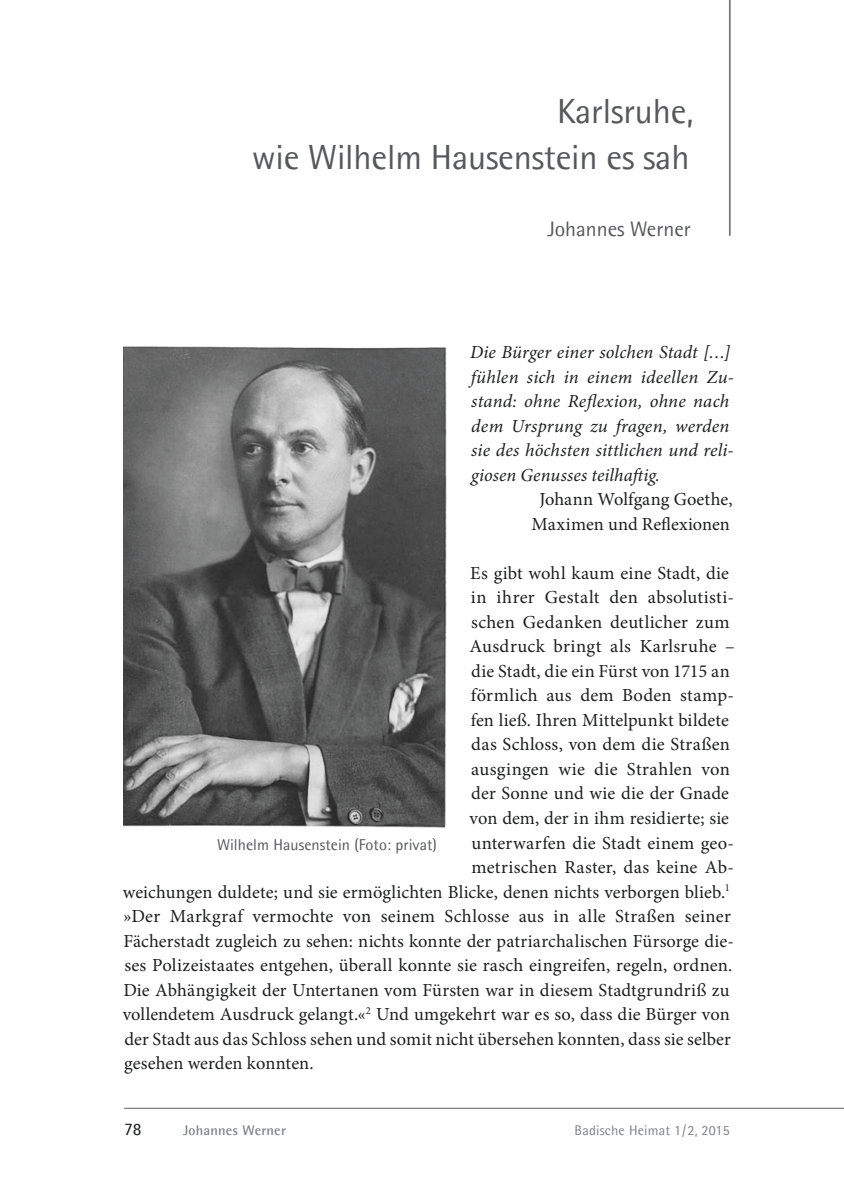
<style>
.page{position:relative;width:844px;height:1191px;background:#fff}
.page>*{position:absolute;margin:0;border:0;box-sizing:border-box;transform-origin:0 0}
.t1{font:35px/45.5px "Agfa Rotis Semisans";letter-spacing:-.005em;color:#57585a;text-align:right}
.t2{font:21px "Agfa Rotis Semisans";color:#57585a}
.t3{font:18.38px "Minion Pro";letter-spacing:.005em;color:#1d1e1f}
.t4{font:italic 18.38px "Minion Pro";letter-spacing:.01em;color:#1d1e1f}
.t5{font:17.5px "Agfa Rotis Semisans";color:#1d1e1f}
.t6{font:15.75px "Agfa Rotis Semisans";letter-spacing:.005em;color:#57585a}
.t7{font:14px "Agfa Rotis Semisans";letter-spacing:.015em;color:#808285}
.t8{font:700 14px "Agfa Rotis Semisans";letter-spacing:.015em;color:#808285}
</style>
<div class="page">
<hr style="left:124px;top:1108px;width:719px;height:1px;background:#636366">
<hr style="left:728px;top:0;width:2px;height:236px;background:#757679">
<img style="left:123px;top:346px;width:323px;height:481px">
<p class="t1" style="left:252px;top:88px;width:443px">Karlsruhe,<br>wie Wilhelm Hausenstein es sah</p>
<p class="t2" style="left:547px;top:216px;width:145px">Johannes Werner</p>
<p class="t4" style="left:470px;top:345px;width:262px">Die Bürger einer solchen Stadt […]</p>
<p class="t4" style="left:470px;top:369px;width:264px">fühlen sich in einem ideellen Zu-</p>
<p class="t4" style="left:471px;top:394px;width:259px">stand: ohne Reflexion, ohne nach</p>
<p class="t4" style="left:471px;top:418px;width:259px">dem Ursprung zu fragen, werden</p>
<p class="t4" style="left:471px;top:443px;width:264px">sie des höchsten sittlichen und reli-</p>
<p class="t4" style="left:471px;top:467px;width:190px">giosen Genusses teilhaftig.</p>
<p class="t3" style="left:539px;top:492px;width:195px">Johann Wolfgang Goethe,</p>
<p class="t3" style="left:531px;top:516px;width:200px">Maximen und Reflexionen</p>
<p class="t3" style="left:470px;top:565px;width:260px">Es gibt wohl kaum eine Stadt, die</p>
<p class="t3" style="left:470px;top:590px;width:265px">in ihrer Gestalt den absolutisti-</p>
<p class="t3" style="left:471px;top:614px;width:260px">schen Gedanken deutlicher zum</p>
<p class="t3" style="left:469px;top:639px;width:267px">Ausdruck bringt als Karlsruhe –</p>
<p class="t3" style="left:471px;top:663px;width:260px">die Stadt, die ein Fürst von 1715 an</p>
<p class="t3" style="left:470px;top:688px;width:265px">förmlich aus dem Boden stamp-</p>
<p class="t3" style="left:470px;top:712px;width:260px">fen ließ. Ihren Mittelpunkt bildete</p>
<p class="t3" style="left:471px;top:737px;width:260px">das Schloss, von dem die Straßen</p>
<p class="t3" style="left:471px;top:761px;width:260px">ausgingen wie die Strahlen von</p>
<p class="t3" style="left:471px;top:786px;width:259px">der Sonne und wie die der Gnade</p>
<p class="t3" style="left:469px;top:810px;width:261px">von dem, der in ihm residierte; sie</p>
<p class="t3" style="left:471px;top:835px;width:264px">unterwarfen die Stadt einem geo-</p>
<p class="t3" style="left:471px;top:859px;width:264px">metrischen Raster, das keine Ab-</p>
<p class="t3" style="left:123px;top:884px;width:608px">weichungen duldete; und sie ermöglichten Blicke, denen nichts verborgen blieb.<sup>1</sup></p>
<p class="t3" style="left:123px;top:908px;width:608px">»Der Markgraf vermochte von seinem Schlosse aus in alle Straßen seiner</p>
<p class="t3" style="left:123px;top:933px;width:612px">Fächerstadt zugleich zu sehen: nichts konnte der patriarchalischen Fürsorge die-</p>
<p class="t3" style="left:124px;top:957px;width:609px">ses Polizeistaates entgehen, überall konnte sie rasch eingreifen, regeln, ordnen.</p>
<p class="t3" style="left:123px;top:982px;width:607px">Die Abhängigkeit der Untertanen vom Fürsten war in diesem Stadtgrundriß zu</p>
<p class="t3" style="left:123px;top:1006px;width:608px">vollendetem Ausdruck gelangt.«<sup>2</sup> Und umgekehrt war es so, dass die Bürger von</p>
<p class="t3" style="left:124px;top:1031px;width:608px">der Stadt aus das Schloss sehen und somit nicht übersehen konnten, dass sie selber</p>
<p class="t3" style="left:124px;top:1055px;width:191px">gesehen werden konnten.</p>
<p class="t6" style="left:217px;top:835px;width:221px">Wilhelm Hausenstein (Foto: privat)</p>
<p class="t5" style="left:124px;top:1118px;width:19px">78</p>
<p class="t8" style="left:183px;top:1121px;width:104px">Johannes Werner</p>
<p class="t7" style="left:574px;top:1121px;width:157px">Badische Heimat 1 / 2, 2015</p>
</div>
